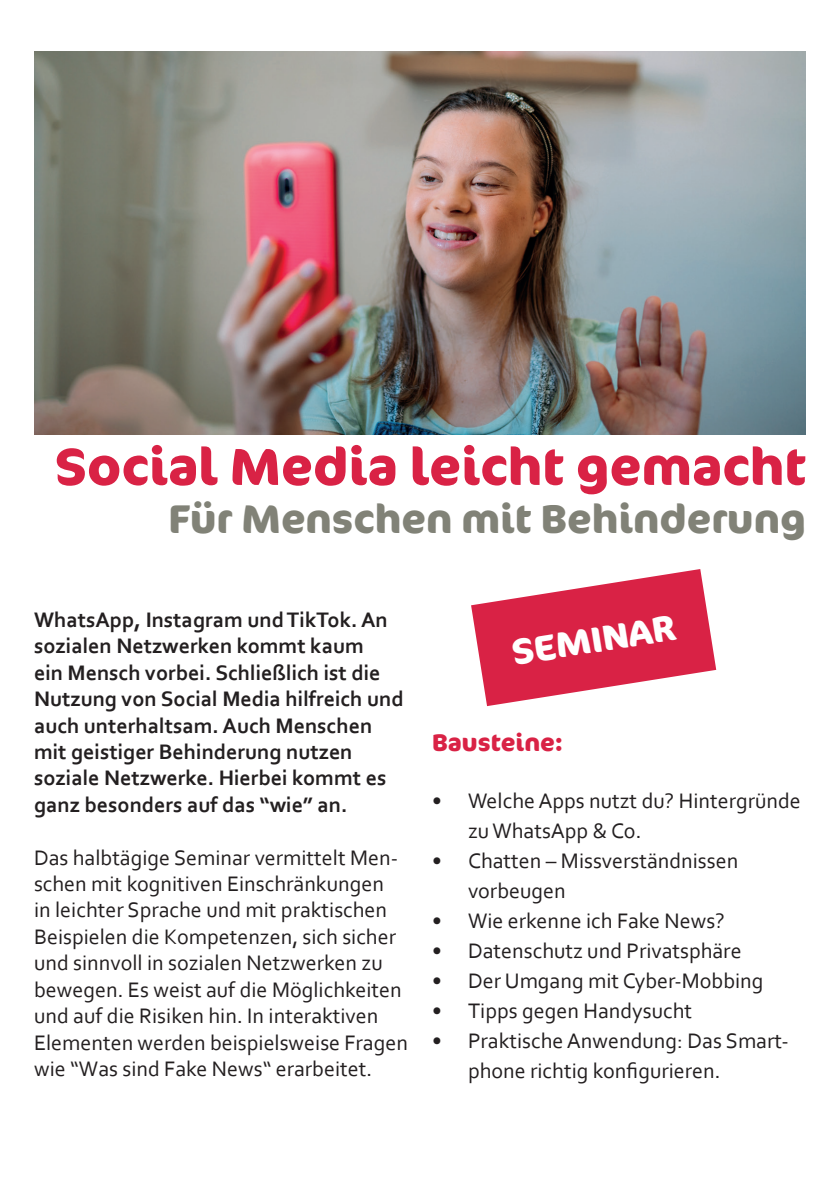
<style>
.page{position:relative;width:840px;height:1191px;background:#fff}
.page>*{position:absolute;margin:0;border:0;box-sizing:border-box;transform-origin:0 0}
.t1{font:700 52px "Cocon Pro";color:#d92245}
.t2{font:700 40px "Cocon Pro";color:#818277}
.t3{font:700 36px "Cocon Pro";color:#fff}
.t4{font:700 24px "Cocon Pro";color:#d92245}
.t5{font:22px/26.4px "Corbel";color:#231f20}
.t6{font:700 22px/26.4px "Corbel";color:#231f20}
</style>
<div class="page">
<img style="left:34px;top:51px;width:771px;height:384px">
<svg style="left:471px;top:569px;width:244px;height:137px"></svg>
<h1 class="t1" style="left:55px;top:431px;width:752px">Social Media leicht gemacht</h1>
<h2 class="t2" style="left:168px;top:491px;width:638px">Für Menschen mit Behinderung</h2>
<p class="t6" style="left:34px;top:606px;width:371px">WhatsApp, Instagram und TikTok. An sozialen Netzwerken kommt kaum<br>ein Mensch vorbei. Schließlich ist die Nutzung von Social Media hilfreich und auch unterhaltsam. Auch Menschen mit geistiger Behinderung nutzen soziale Netzwerke. Hierbei kommt es ganz besonders auf das “wie” an.</p>
<p class="t5" style="left:34px;top:843px;width:375px">Das halbtägige Seminar vermittelt Men&shy;schen mit kognitiven Einschränkungen<br>in leichter Sprache und mit praktischen Beispielen die Kompetenzen, sich sicher und sinnvoll in sozialen Netzwerken zu bewegen. Es weist auf die Möglichkeiten und auf die Risiken hin. In interaktiven Elementen werden beispielsweise Fragen wie “Was sind Fake News“ erarbeitet.</p>
<h3 class="t3" style="left:508px;top:628px;width:167px;rotate:-9deg">SEMINAR</h3>
<p class="t4" style="left:432px;top:726px;width:133px">Bausteine:</p>
<p class="t5" style="left:468px;top:785px;width:334px;line-height:30px;text-indent:-36px">• Welche Apps nutzt du? Hintergründe zu WhatsApp &amp; Co.</p>
<p class="t5" style="left:468px;top:845px;width:271px;line-height:30px;text-indent:-36px">• Chatten – Missverständnissen vorbeugen</p>
<p class="t5" style="left:432px;top:906px;width:294px">• Wie erkenne ich Fake News?</p>
<p class="t5" style="left:432px;top:936px;width:311px">• Datenschutz und Privatsphäre</p>
<p class="t5" style="left:432px;top:966px;width:333px">• Der Umgang mit Cyber-Mobbing</p>
<p class="t5" style="left:432px;top:996px;width:261px">• Tipps gegen Handysucht</p>
<p class="t5" style="left:468px;top:1025px;width:322px;line-height:30px;text-indent:-36px">• Praktische Anwendung: Das Smart&shy;phone richtig konfigurieren.</p>
</div>
